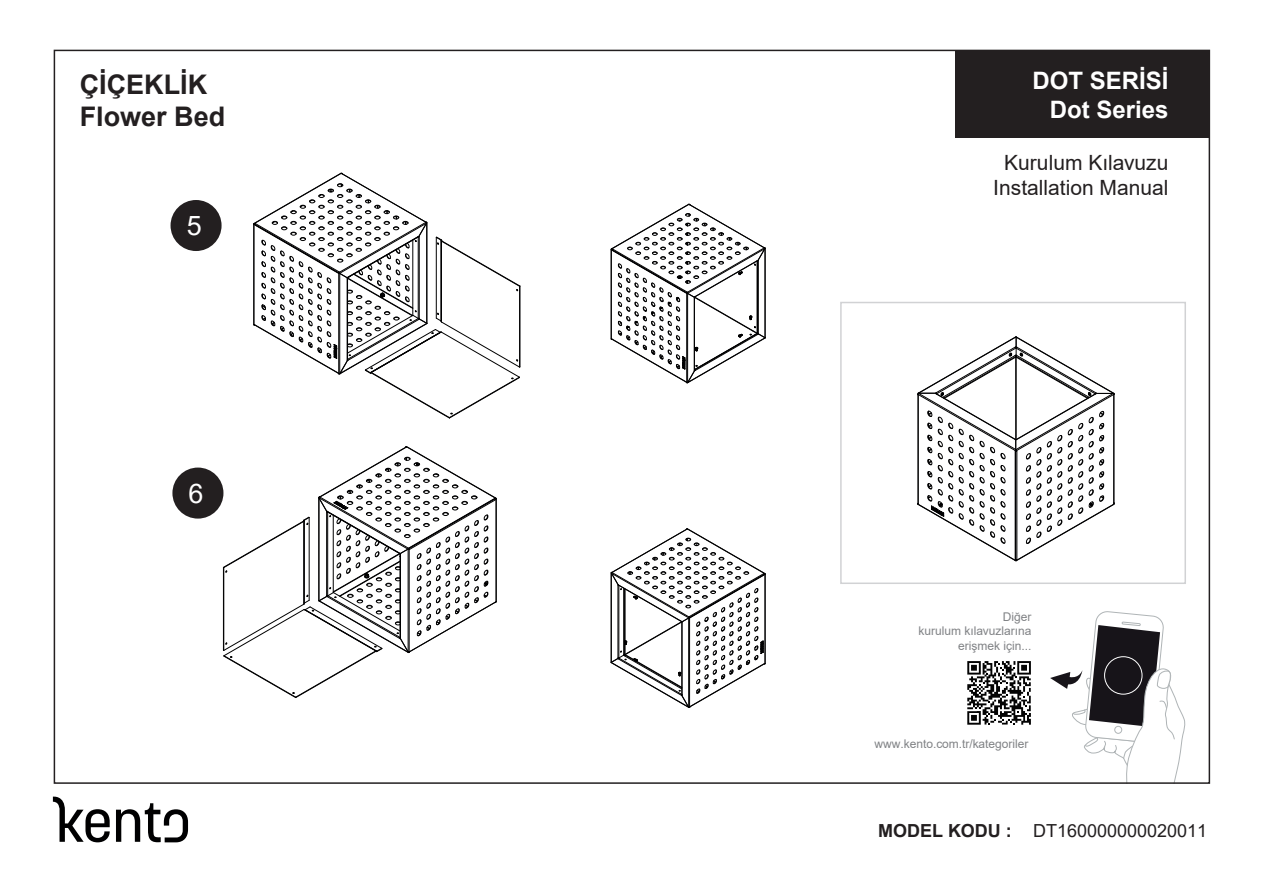
<style>
.page{position:relative;width:1263px;height:893px;background:#fff}
.page>*{position:absolute;margin:0;border:0;box-sizing:border-box;transform-origin:0 0}
.t1{font:700 27px/32.4px "Arial";color:#231f20}
.t2{font:27px "Arial";color:#fff}
.t3{font:700 24px/28.8px "Arial";color:#fff;text-align:right}
.t4{font:21px/25.2px "Arial";color:#231f20;text-align:center}
.t5{font:18px "Arial";color:#231f20}
.t6{font:12px/14.4px "Arial";color:#808285;text-align:right}
.s1{font-weight:700}
</style>
<div class="page">
<svg style="left:1050px;top:611px;width:135px;height:170px"></svg>
<div style="left:1104px;top:656px;width:38px;height:39px;border:1px solid #fff;border-radius:50%"></div>
<div style="left:172px;top:468px;width:51px;height:51px;background:#231f20;border-radius:50%"></div>
<svg style="left:53px;top:797px;width:57px;height:45px"></svg>
<svg style="left:116px;top:803px;width:72px;height:39px"></svg>
<div style="left:840px;top:302px;width:346px;height:282px;border:2px solid #d1d2d4"></div>
<div style="left:955px;top:50px;width:254px;height:87px;background:#231f20"></div>
<div style="left:171px;top:200px;width:51px;height:51px;background:#231f20;border-radius:50%"></div>
<svg style="left:253px;top:173px;width:268px;height:246px"></svg>
<svg style="left:611px;top:204px;width:155px;height:179px"></svg>
<svg style="left:611px;top:528px;width:155px;height:180px"></svg>
<svg style="left:223px;top:446px;width:274px;height:252px"></svg>
<svg style="left:917px;top:336px;width:198px;height:225px"></svg>
<svg style="left:967px;top:661px;width:64px;height:64px"></svg>
<h1 class="t1" style="left:80px;top:69px;width:147px">ÇİÇEKLİK<br>Flower Bed</h1>
<h1 class="t2" style="left:187px;top:207px;width:17px">5</h1>
<h1 class="t2" style="left:189px;top:475px;width:17px">6</h1>
<h2 class="t3" style="left:1032px;top:66px;width:138px">DOT SERİSİ<br>Dot Series</h2>
<h3 class="t4" style="left:993px;top:150px;width:177px">Kurulum Kılavuzu<br>Installation Manual</h3>
<p class="t6" style="left:918px;top:610px;width:115px">Diğer<br>kurulum kılavuzlarına erişmek için...</p>
<p class="t6" style="left:874px;top:736px;width:155px">www.kento.com.tr/kategoriler</p>
<h3 class="t5" style="left:878px;top:818px;width:331px"><span class="s1">MODEL KODU :</span> DT160000000020011</h3>
</div>
